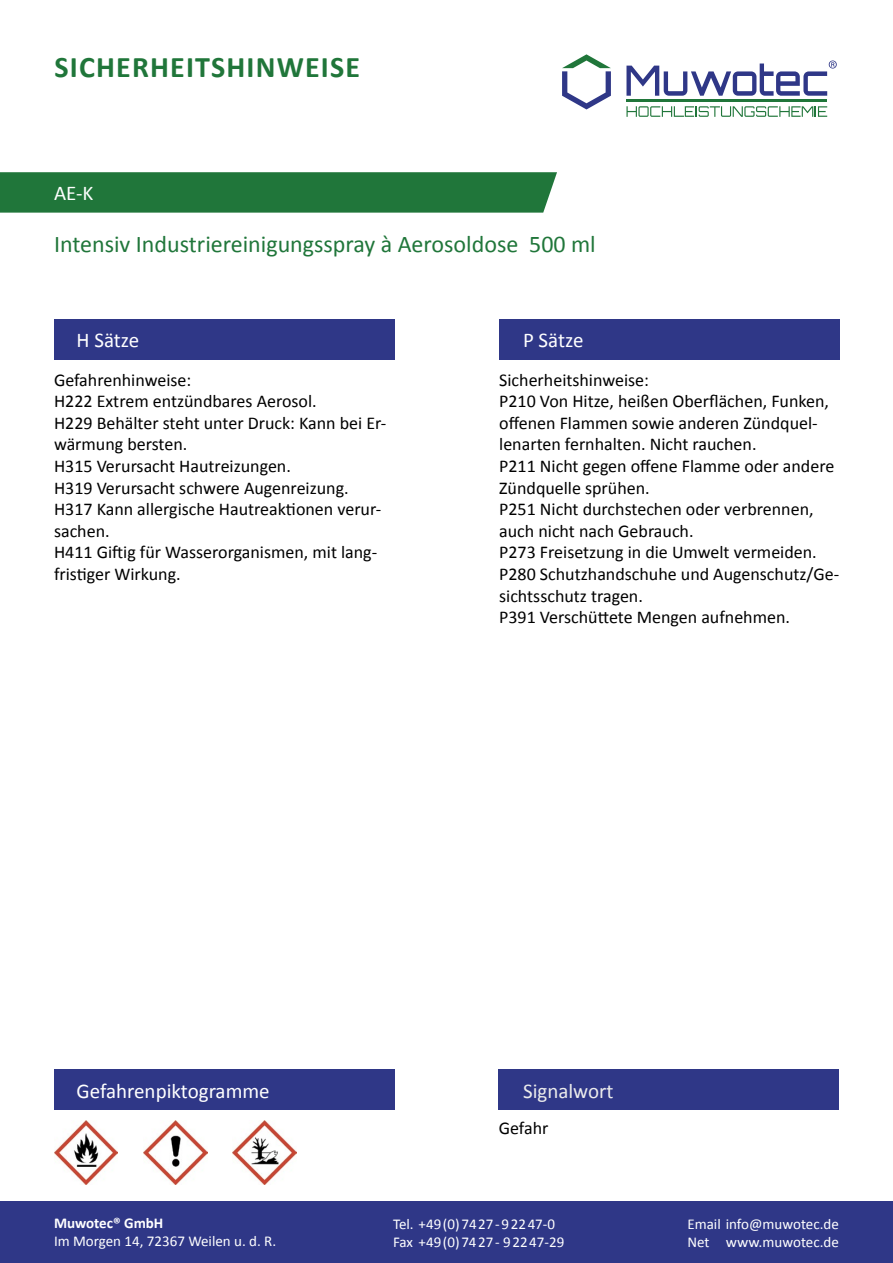
<style>
.page{position:relative;width:893px;height:1263px;background:#fff}
.page>*{position:absolute;margin:0;border:0;box-sizing:border-box;transform-origin:0 0}
.t1{font:700 30px "Calibri";letter-spacing:.04em;color:#20763a}
.t2{font:24px "Calibri";color:#20763a}
.t3{font:21px "Calibri";color:#fff}
.t4{font:21px "Calibri";color:#ececec}
.t5{font:18px/21.6px "Calibri";color:#000}
.t6{font:15px/18px "Calibri";color:#fff}
.t7{font:700 15px "Calibri";color:#fff}
</style>
<div class="page">
<div style="left:54px;top:319px;width:340px;height:40px;background:#2f3787"></div>
<div style="left:499px;top:319px;width:340px;height:40px;background:#2f3787"></div>
<div style="left:499px;top:1069px;width:340px;height:41px;background:#2f3787"></div>
<div style="left:0;top:172px;width:557px;height:41px;background:#20763a"></div>
<div style="left:54px;top:1069px;width:340px;height:41px;background:#2f3787"></div>
<svg style="left:562px;top:54px;width:49px;height:55px"></svg>
<hr style="left:626px;top:100px;width:201px;height:2px;background:#20763a">
<svg style="left:626px;top:106px;width:201px;height:11px"></svg>
<svg style="left:626px;top:60px;width:211px;height:36px"></svg>
<img style="left:54px;top:1120px;width:64px;height:64px">
<img style="left:143px;top:1120px;width:64px;height:64px">
<img style="left:233px;top:1120px;width:63px;height:64px">
<div style="left:0;top:1201px;width:893px;height:62px;background:#2f3787"></div>
<h1 class="t1" style="left:55px;top:48px;width:307px">SICHERHEITSHINWEISE</h1>
<p class="t3" style="left:54px;top:180px;width:41px">AE-K</p>
<h2 class="t2" style="left:54px;top:229px;width:543px">Intensiv Industriereinigungsspray à Aerosoldose 500 ml</h2>
<p class="t3" style="left:77px;top:327px;width:64px">H Sätze</p>
<p class="t3" style="left:523px;top:327px;width:62px">P Sätze</p>
<p class="t5" style="left:54px;top:368px;width:334px">Gefahrenhinweise:<br>H222 Extrem entzündbares Aerosol.<br>H229 Behälter steht unter Druck: Kann bei Er&shy;wärmung bersten.<br>H315 Verursacht Hautreizungen.<br>H319 Verursacht schwere Augenreizung.<br>H317 Kann allergische Hautreaktionen verur&shy;sachen.<br>H411 Giftig für Wasserorganismen, mit lang&shy;fristiger Wirkung.</p>
<p class="t5" style="left:499px;top:368px;width:342px">Sicherheitshinweise:<br>P210 Von Hitze, heißen Oberflächen, Funken, offenen Flammen sowie anderen Zündquel&shy;lenarten fernhalten. Nicht rauchen.<br>P211 Nicht gegen offene Flamme oder andere Zündquelle sprühen.<br>P251 Nicht durchstechen oder verbrennen, auch nicht nach Gebrauch.<br>P273 Freisetzung in die Umwelt vermeiden.<br>P280 Schutzhandschuhe und Augenschutz/Ge&shy;sichtsschutz tragen.<br>P391 Verschüttete Mengen aufnehmen.</p>
<p class="t3" style="left:77px;top:1077px;width:195px">Gefahrenpiktogramme</p>
<p class="t7" style="left:54px;top:1213px;width:111px">Muwotec® GmbH</p>
<p class="t6" style="left:54px;top:1231px;width:224px">Im Morgen 14, 72367 Weilen u. d. R.</p>
<p class="t4" style="left:523px;top:1077px;width:92px">Signalwort</p>
<p class="t5" style="left:499px;top:1116px;width:51px">Gefahr</p>
<p class="t6" style="left:393px;top:1214px;width:173px">Tel. +49(0)7427-92247-0<br>Fax +49(0)7427- 92247-29</p>
<p class="t6" style="left:687px;top:1214px;width:153px">Email info@muwotec.de<br>Net www.muwotec.de</p>
</div>
